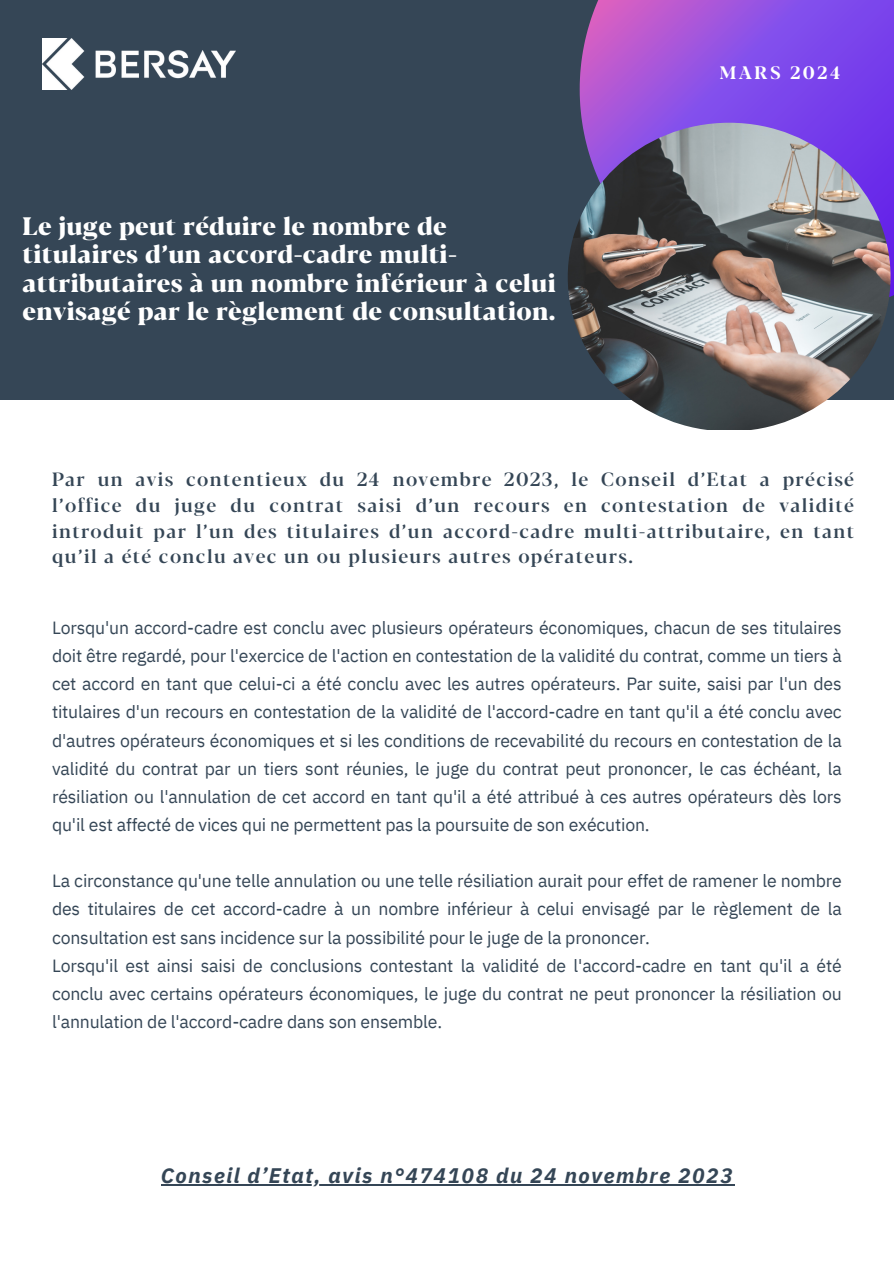
<style>
.page{position:relative;width:894px;height:1264px;background:#fff}
.page>*{position:absolute;margin:0;border:0;box-sizing:border-box;transform-origin:0 0}
.t1{font:800 25.2px/28.2px "Blacker Display";letter-spacing:.01em;color:#fff}
.t2{font:italic 700 21px "IBM Plex Sans";letter-spacing:.07em;color:#354656}
.t3{font:500 19.05px/25.8px "Blacker Display";letter-spacing:.07em;color:#354656;text-align:justify}
.t4{font:700 18px "Blacker Display";letter-spacing:.14em;color:#fff}
.t5{font:17.7px/28.2px "IBM Plex Sans";letter-spacing:-.01em;color:#354656;text-align:justify}
</style>
<div class="page">
<div style="left:0;top:0;width:893px;height:399px;background:#354656"></div>
<img style="left:42px;top:38px;width:194px;height:51px">
<svg style="left:486px;top:0;width:407px;height:407px"></svg>
<hr style="left:161px;top:1183px;width:573px;height:1px;background:#354656">
<img style="left:567px;top:123px;width:323px;height:307px;border-radius:50%">
<h2 class="t1" style="left:23px;top:214px;width:534px">Le juge peut réduire le nombre de titulaires d’un accord-cadre multi&shy;attributaires à un nombre inférieur à celui envisagé par le règlement de consultation.</h2>
<h1 class="t4" style="left:719px;top:64px;width:122px">MARS 2024</h1>
<p class="t3" style="left:52px;top:468px;width:803px">Par un avis contentieux du 24 novembre 2023, le Conseil d’Etat a précisé l’office du juge du contrat saisi d’un recours en contestation de validité introduit par l’un des titulaires d’un accord-cadre multi-attributaire, en tant qu’il a été conclu avec un ou plusieurs autres opérateurs.</p>
<p class="t5" style="left:52px;top:613px;width:791px">Lorsqu'un accord-cadre est conclu avec plusieurs opérateurs économiques, chacun de ses titulaires doit être regardé, pour l'exercice de l'action en contestation de la validité du contrat, comme un tiers à cet accord en tant que celui-ci a été conclu avec les autres opérateurs. Par suite, saisi par l'un des titulaires d'un recours en contestation de la validité de l'accord-cadre en tant qu'il a été conclu avec d'autres opérateurs économiques et si les conditions de recevabilité du recours en contestation de la validité du contrat par un tiers sont réunies, le juge du contrat peut prononcer, le cas échéant, la résiliation ou l'annulation de cet accord en tant qu'il a été attribué à ces autres opérateurs dès lors qu'il est affecté de vices qui ne permettent pas la poursuite de son exécution.</p>
<h3 class="t5" style="left:52px;top:866px;width:791px">La circonstance qu'une telle annulation ou une telle résiliation aurait pour effet de ramener le nombre des titulaires de cet accord-cadre à un nombre inférieur à celui envisagé par le règlement de la consultation est sans incidence sur la possibilité pour le juge de la prononcer.</h3>
<p class="t5" style="left:52px;top:950px;width:791px">Lorsqu'il est ainsi saisi de conclusions contestant la validité de l'accord-cadre en tant qu'il a été conclu avec certains opérateurs économiques, le juge du contrat ne peut prononcer la résiliation ou l'annulation de l'accord-cadre dans son ensemble.</p>
<p class="t2" style="left:161px;top:1161px;width:573px">Conseil d’Etat, avis n°474108 du 24 novembre 2023</p>
</div>
